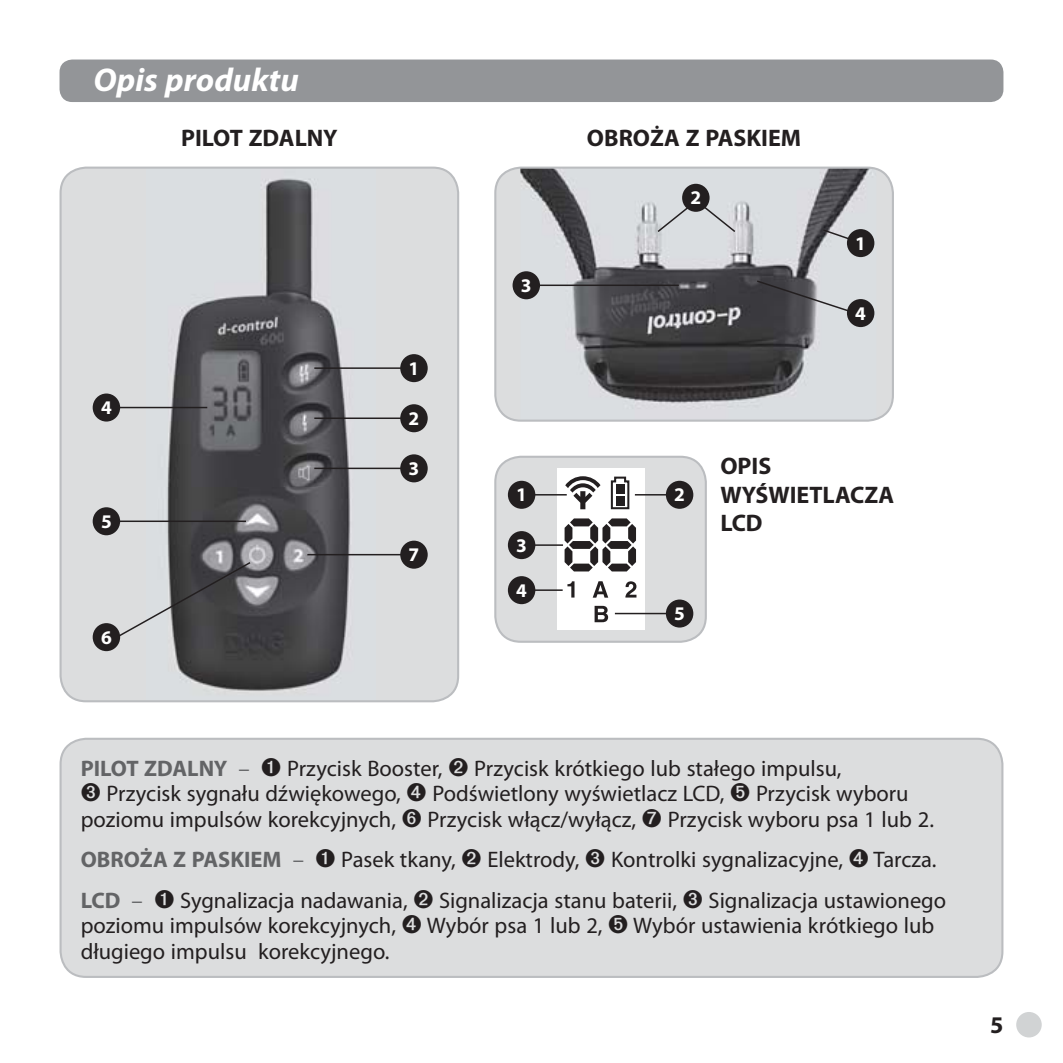
<style>
.page{position:relative;width:1063px;height:1063px;background:#fff}
.page>*{position:absolute;margin:0;border:0;box-sizing:border-box;transform-origin:0 0}
.t1{font:italic 700 33px "Myriad Pro";color:#fff}
.t2{font:700 24px/28.8px "Myriad Pro";color:#231f20}
.t3{font:22.5px/25.5px "Myriad Pro";color:#231f20}
.t4{font:700 19.5px "Myriad Pro";color:#fff}
.s1{font-weight:700;color:#636466}
.s2{color:#636466}
</style>
<div class="page">
<div style="left:60px;top:60px;width:943px;height:42px;background:#939598;border-radius:13px"></div>
<div style="left:1016px;top:1012px;width:26px;height:25px;background:#d1d3d4;border-radius:50%"></div>
<div style="left:495px;top:457px;width:211px;height:185px;background:#dcddde;border-radius:26px"></div>
<div style="left:494px;top:456px;width:213px;height:187px;border:2px solid #bbbdc0;border-radius:26px"></div>
<div style="left:557px;top:468px;width:87px;height:162px;background:#fff"></div>
<svg style="left:565px;top:518px;width:71px;height:53px"></svg>
<svg style="left:565px;top:476px;width:35px;height:33px"></svg>
<svg style="left:610px;top:476px;width:20px;height:34px"></svg>
<div style="left:616px;top:484px;width:8px;height:10px;background:#231f20"></div>
<div style="left:616px;top:496px;width:8px;height:10px;background:#231f20"></div>
<svg style="left:567px;top:581px;width:8px;height:17px"></svg>
<svg style="left:593px;top:581px;width:15px;height:17px"></svg>
<svg style="left:595px;top:606px;width:13px;height:16px"></svg>
<svg style="left:625px;top:581px;width:11px;height:17px"></svg>
<div style="left:61px;top:739px;width:941px;height:238px;background:#dcddde;border-radius:26px"></div>
<div style="left:60px;top:738px;width:943px;height:240px;border:2px solid #bbbdc0;border-radius:26px"></div>
<div style="left:61px;top:168px;width:397px;height:533px;background:#dcddde;border-radius:26px"></div>
<img style="left:146px;top:178px;width:229px;height:513px">
<div style="left:60px;top:167px;width:399px;height:535px;border:2px solid #bbbdc0;border-radius:26px"></div>
<div style="left:495px;top:168px;width:398px;height:253px;background:#dcddde;border-radius:26px"></div>
<img style="left:520px;top:170px;width:356px;height:249px">
<div style="left:494px;top:167px;width:400px;height:255px;border:2px solid #bbbdc0;border-radius:26px"></div>
<hr style="left:314px;top:367px;width:91px;height:2px;background:#231f20">
<hr style="left:314px;top:418px;width:91px;height:1px;background:#231f20">
<hr style="left:314px;top:468px;width:91px;height:1px;background:#231f20">
<hr style="left:307px;top:554px;width:98px;height:1px;background:#231f20">
<svg style="left:116px;top:561px;width:136px;height:78px"></svg>
<hr style="left:109px;top:407px;width:98px;height:1px;background:#231f20">
<hr style="left:109px;top:521px;width:137px;height:1px;background:#231f20">
<div style="left:400px;top:354px;width:28px;height:28px;background:#231f20;border-radius:50%"></div>
<div style="left:400px;top:404px;width:28px;height:28px;background:#231f20;border-radius:50%"></div>
<div style="left:400px;top:454px;width:28px;height:28px;background:#231f20;border-radius:50%"></div>
<div style="left:400px;top:541px;width:28px;height:28px;background:#231f20;border-radius:50%"></div>
<div style="left:93px;top:623px;width:27px;height:28px;background:#231f20;border-radius:50%"></div>
<div style="left:93px;top:394px;width:27px;height:28px;background:#231f20;border-radius:50%"></div>
<div style="left:93px;top:507px;width:27px;height:28px;background:#231f20;border-radius:50%"></div>
<svg style="left:821px;top:228px;width:32px;height:14px"></svg>
<svg style="left:656px;top:205px;width:35px;height:29px"></svg>
<svg style="left:702px;top:205px;width:35px;height:29px"></svg>
<div style="left:847px;top:229px;width:27px;height:28px;background:#231f20;border-radius:50%"></div>
<div style="left:682px;top:184px;width:28px;height:28px;background:#231f20;border-radius:50%"></div>
<hr style="left:529px;top:285px;width:150px;height:1px;background:#231f20">
<div style="left:513px;top:271px;width:27px;height:28px;background:#231f20;border-radius:50%"></div>
<svg style="left:755px;top:279px;width:97px;height:34px"></svg>
<div style="left:847px;top:299px;width:27px;height:28px;background:#231f20;border-radius:50%"></div>
<hr style="left:524px;top:494px;width:43px;height:2px;background:#231f20">
<hr style="left:635px;top:494px;width:33px;height:2px;background:#231f20">
<hr style="left:615px;top:613px;width:53px;height:1px;background:#231f20">
<hr style="left:524px;top:544px;width:39px;height:2px;background:#231f20">
<hr style="left:524px;top:589px;width:39px;height:2px;background:#231f20">
<div style="left:508px;top:481px;width:27px;height:28px;background:#231f20;border-radius:50%"></div>
<div style="left:666px;top:481px;width:27px;height:28px;background:#231f20;border-radius:50%"></div>
<div style="left:666px;top:600px;width:27px;height:28px;background:#231f20;border-radius:50%"></div>
<div style="left:508px;top:531px;width:27px;height:28px;background:#231f20;border-radius:50%"></div>
<div style="left:508px;top:576px;width:27px;height:28px;background:#231f20;border-radius:50%"></div>
<h1 class="t1" style="left:94px;top:68px;width:207px">Opis produktu</h1>
<p class="t2" style="left:181px;top:125px;width:158px">PILOT ZDALNY</p>
<p class="t2" style="left:587px;top:125px;width:216px">OBROŻA Z PASKIEM</p>
<p class="t4" style="left:101px;top:400px;width:12px">4</p>
<p class="t4" style="left:101px;top:514px;width:12px">5</p>
<p class="t4" style="left:101px;top:630px;width:12px">6</p>
<p class="t4" style="left:409px;top:361px;width:12px">1</p>
<p class="t4" style="left:409px;top:411px;width:12px">2</p>
<p class="t4" style="left:409px;top:461px;width:12px">3</p>
<p class="t4" style="left:409px;top:547px;width:12px">7</p>
<p class="t4" style="left:521px;top:278px;width:12px">3</p>
<p class="t4" style="left:690px;top:191px;width:12px">2</p>
<p class="t4" style="left:855px;top:236px;width:12px">1</p>
<p class="t4" style="left:855px;top:306px;width:12px">4</p>
<p class="t4" style="left:516px;top:488px;width:12px">1</p>
<p class="t4" style="left:674px;top:488px;width:12px">2</p>
<p class="t4" style="left:516px;top:538px;width:12px">3</p>
<p class="t4" style="left:516px;top:583px;width:12px">4</p>
<p class="t4" style="left:674px;top:606px;width:12px">5</p>
<p class="t2" style="left:720px;top:454px;width:175px">OPIS<br>WYŚWIETLACZA<br>LCD</p>
<p class="t3" style="left:81px;top:758px;width:855px"><span class="s1">PILOT ZDALNY</span> <span class="s2">–</span> ➊ Przycisk Booster, ➋ Przycisk krótkiego lub stałego impulsu,<br>➌ Przycisk sygnału dźwiękowego, ➍ Podświetlony wyświetlacz LCD, ➎ Przycisk wyboru poziomu impulsów korekcyjnych, ➏ Przycisk włącz/wyłącz, ➐ Przycisk wyboru psa 1 lub 2.</p>
<p class="t3" style="left:81px;top:842px;width:867px;line-height:40.5px"><span class="s1">OBROŻA Z PASKIEM</span> <span class="s2">–</span> ➊ Pasek tkany, ➋ Elektrody, ➌ Kontrolki sygnalizacyjne, ➍ Tarcza.<br><span class="s1">LCD</span> <span class="s2">–</span> ➊ Sygnalizacja nadawania, ➋ Signalizacja stanu baterii, ➌ Signalizacja ustawionego</p>
<p class="t3" style="left:81px;top:915px;width:855px">poziomu impulsów korekcyjnych, ➍ Wybór psa 1 lub 2, ➎ Wybór ustawienia krótkiego lub długiego impulsu korekcyjnego.</p>
<p class="t2" style="left:990px;top:1013px;width:15px">5</p>
</div>
